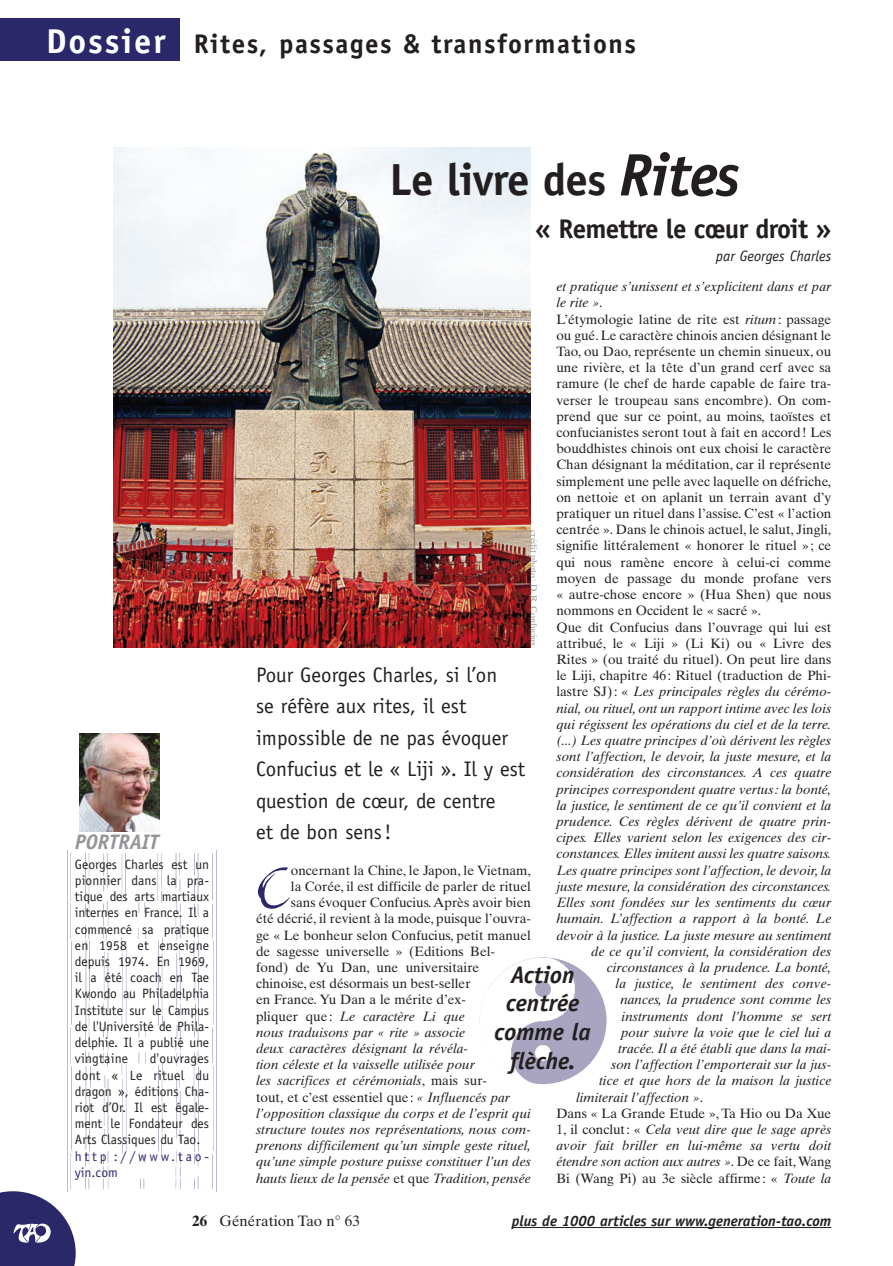
<style>
.page{position:relative;width:893px;height:1266px;background:#fff}
.page>*{position:absolute;margin:0;border:0;box-sizing:border-box;transform-origin:0 0}
.t1{font:61.95px "Bergell Plain";color:#2a2869}
.t2{font:700 45px "Officina Sans";letter-spacing:-.015em;color:#231f20}
.t3{font:700 27px "Officina Sans";letter-spacing:.055em;color:#231f20}
.t4{font:700 27px "Officina Sans";letter-spacing:-.03em;color:#231f20}
.t5{font:italic 700 24px/28.8px "Officina Sans";color:#231f20;text-align:center}
.t6{font:21px/31.5px "Officina Sans";color:#231f20}
.t7{font:italic 700 21px "Officina Sans";color:#939598}
.t8{font:italic 700 15px "Officina Sans";color:#231f20}
.t9{font:15px "Times Ten";color:#231f20}
.t10{font:italic 15px "Officina Sans";color:#231f20}
.t11{font:italic 13.5px "Times Ten";color:#231f20}
.t12{font:13.5px "Times Ten";color:#231f20}
.t13{font:13.5px/16.2px "Officina Sans";color:#231f20;text-align:justify}
.t14{font:13.5px/16.2px "Officina Sans";letter-spacing:.21em;color:#2a2869}
.t15{font:9px "Times Ten";color:#939598}
.s1{font-size:34.5px;color:#fff}
.s2{font-style:italic;font-size:60px}
.s3{font-style:normal}
.s4{font-style:italic}
.s5{font-weight:700}
</style>
<div class="page">
<svg style="left:0;top:1190px;width:76px;height:75px"></svg>
<hr style="left:512px;top:1226px;width:319px;height:1px;background:#231f20">
<img style="left:68px;top:850px;width:149px;height:341px">
<img style="left:80px;top:733px;width:80px;height:98px">
<img style="left:480px;top:957px;width:127px;height:126px;border-radius:50%">
<img style="left:114px;top:147px;width:416px;height:500px">
<div style="left:0;top:18px;width:180px;height:43px;background:#2a2869"></div>
<h3 class="t3" style="left:46px;top:33px;width:592px"><span class="s1">Dossier</span> Rites, passages &amp; transformations</h3>
<h3 class="t7" style="left:75px;top:834px;width:86px">PORTRAIT</h3>
<p class="t13" style="left:75px;top:857px;width:136px">Georges Charles est un pionnier dans la pra&shy;tique des arts martiaux internes en France. Il a commencé sa pratique en 1958 et enseigne depuis 1974. En 1969, il a été coach en Tae Kwondo au Philadelphia Institute sur le Campus de l'Université de Phila&shy;delphie. Il a publié une vingtaine</p>
<p class="t13" style="left:75px;top:1051px;width:136px;text-indent:75px">d'ouvrages dont « Le rituel du dragon », éditions Cha&shy;riot d’Or. Il est égale&shy;ment le Fondateur des Arts Classiques du Tao.</p>
<p class="t14" style="left:75px;top:1148px;width:136px">http ://www.tao&shy;yin.com</p>
<h2 class="t2" style="left:389px;top:163px;width:352px">Le livre des <span class="s2">Rites</span></h2>
<h3 class="t4" style="left:535px;top:218px;width:298px">« Remettre le cœur droit »</h3>
<p class="t10" style="left:716px;top:250px;width:117px">par Georges Charles</p>
<p class="t11" style="left:556px;top:281px;width:276px">et pratique s’unissent et s’explicitent dans et par</p>
<p class="t11" style="left:556px;top:297px;width:48px">le rite »<span class="s3">.</span></p>
<p class="t12" style="left:556px;top:314px;width:276px">L’étymologie latine de rite est <span class="s4">ritum</span>: passage</p>
<p class="t12" style="left:556px;top:330px;width:276px">ou gué. Le caractère chinois ancien désignant le</p>
<p class="t12" style="left:556px;top:346px;width:276px">Tao, ou Dao, représente un chemin sinueux, ou</p>
<p class="t12" style="left:556px;top:362px;width:276px">une rivière, et la tête d’un grand cerf avec sa</p>
<p class="t12" style="left:556px;top:378px;width:276px">ramure (le chef de harde capable de faire tra-</p>
<p class="t12" style="left:556px;top:395px;width:276px">verser le troupeau sans encombre). On com-</p>
<p class="t12" style="left:556px;top:411px;width:276px">prend que sur ce point, au moins, taoïstes et</p>
<p class="t12" style="left:556px;top:427px;width:276px">confucianistes seront tout à fait en accord ! Les</p>
<p class="t12" style="left:556px;top:443px;width:276px">bouddhistes chinois ont eux choisi le caractère</p>
<p class="t12" style="left:556px;top:459px;width:276px">Chan désignant la méditation, car il représente</p>
<p class="t12" style="left:556px;top:476px;width:276px">simplement une pelle avec laquelle on défriche,</p>
<p class="t12" style="left:556px;top:492px;width:276px">on nettoie et on aplanit un terrain avant d’y</p>
<p class="t12" style="left:556px;top:508px;width:276px">pratiquer un rituel dans l’assise. C’est « l’action</p>
<p class="t12" style="left:556px;top:524px;width:276px">centrée ». Dans le chinois actuel, le salut, Jingli,</p>
<p class="t12" style="left:556px;top:540px;width:276px">signifie littéralement « honorer le rituel » ; ce</p>
<p class="t12" style="left:556px;top:557px;width:276px">qui nous ramène encore à celui-ci comme</p>
<p class="t12" style="left:556px;top:573px;width:276px">moyen de passage du monde profane vers</p>
<p class="t12" style="left:556px;top:589px;width:276px">« autre-chose encore » (Hua Shen) que nous</p>
<p class="t12" style="left:556px;top:605px;width:206px">nommons en Occident le « sacré ».</p>
<p class="t12" style="left:556px;top:621px;width:276px">Que dit Confucius dans l’ouvrage qui lui est</p>
<p class="t12" style="left:556px;top:638px;width:276px">attribué, le « Liji » (Li Ki) ou « Livre des</p>
<p class="t12" style="left:556px;top:654px;width:276px">Rites » (ou traité du rituel). On peut lire dans</p>
<p class="t12" style="left:556px;top:670px;width:276px">le Liji, chapitre 46 : Rituel (traduction de Phi-</p>
<p class="t11" style="left:556px;top:686px;width:276px"><span class="s3">lastre SJ) : «</span> Les principales règles du cérémo-</p>
<p class="t11" style="left:556px;top:702px;width:276px">nial, ou rituel, ont un rapport intime avec les lois</p>
<p class="t11" style="left:556px;top:719px;width:276px">qui régissent les opérations du ciel et de la terre.</p>
<p class="t11" style="left:556px;top:735px;width:276px">(...) Les quatre principes d’où dérivent les règles</p>
<p class="t11" style="left:556px;top:751px;width:276px">sont l’affection, le devoir, la juste mesure, et la</p>
<p class="t11" style="left:556px;top:767px;width:276px">considération des circonstances. A ces quatre</p>
<p class="t11" style="left:556px;top:783px;width:276px">principes correspondent quatre vertus : la bonté,</p>
<p class="t11" style="left:556px;top:800px;width:276px">la justice, le sentiment de ce qu’il convient et la</p>
<p class="t11" style="left:556px;top:816px;width:276px">prudence. Ces règles dérivent de quatre prin-</p>
<p class="t11" style="left:556px;top:832px;width:276px">cipes. Elles varient selon les exigences des cir-</p>
<p class="t11" style="left:556px;top:848px;width:276px">constances. Elles imitent aussi les quatre saisons.</p>
<p class="t11" style="left:556px;top:864px;width:276px">Les quatre principes sont l’affection, le devoir, la</p>
<p class="t11" style="left:556px;top:881px;width:276px">juste mesure, la considération des circonstances.</p>
<p class="t11" style="left:556px;top:897px;width:276px">Elles sont fondées sur les sentiments du cœur</p>
<p class="t11" style="left:556px;top:913px;width:276px">humain. L’affection a rapport à la bonté. Le</p>
<p class="t11" style="left:556px;top:929px;width:276px">devoir à la justice. La juste mesure au sentiment</p>
<p class="t11" style="left:591px;top:945px;width:242px">de ce qu’il convient, la considération des</p>
<p class="t11" style="left:607px;top:962px;width:226px">circonstances à la prudence. La bonté,</p>
<p class="t11" style="left:616px;top:978px;width:217px">la justice, le sentiment des conve-</p>
<p class="t11" style="left:620px;top:994px;width:212px">nances, la prudence sont comme les</p>
<p class="t11" style="left:622px;top:1010px;width:211px">instruments dont l’homme se sert</p>
<p class="t11" style="left:621px;top:1026px;width:212px">pour suivre la voie que le ciel lui a</p>
<p class="t11" style="left:618px;top:1043px;width:215px">tracée. Il a été établi que dans la mai-</p>
<p class="t11" style="left:611px;top:1059px;width:222px">son l’affection l’emporterait sur la jus-</p>
<p class="t11" style="left:599px;top:1075px;width:234px">tice et que hors de la maison la justice</p>
<p class="t11" style="left:576px;top:1091px;width:129px">limiterait l’affection »<span class="s3">.</span></p>
<p class="t12" style="left:556px;top:1107px;width:276px">Dans « La Grande Etude », Ta Hio ou Da Xue</p>
<p class="t11" style="left:556px;top:1124px;width:276px"><span class="s3">1, il conclut: «</span> Cela veut dire que le sage après</p>
<p class="t11" style="left:556px;top:1140px;width:276px">avoir fait briller en lui-même sa vertu doit</p>
<p class="t11" style="left:556px;top:1156px;width:276px">étendre son action aux autres »<span class="s3">. De ce fait, Wang</span></p>
<p class="t12" style="left:556px;top:1172px;width:276px">Bi (Wang Pi) au 3e siècle affirme: « <span class="s4">Toute la</span></p>
<p class="t15" style="left:537px;top:530px;width:117px;rotate:90deg">crédit photo : D. R. Confucius</p>
<h3 class="t6" style="left:256px;top:660px;width:271px">Pour Georges Charles, si l’on<br>se réfère aux rites, il est impossible de ne pas évoquer<br>Confucius et le « Liji ». Il y est question de cœur, de centre<br>et de bon sens!</h3>
<h1 class="t1" style="left:256px;top:860px;width:37px">C</h1>
<p class="t12" style="left:291px;top:864px;width:241px">oncernant la Chine, le Japon, le Vietnam,</p>
<p class="t12" style="left:291px;top:881px;width:242px">la Corée, il est difficile de parler de rituel</p>
<p class="t12" style="left:291px;top:897px;width:241px">sans évoquer Confucius. Après avoir bien</p>
<p class="t12" style="left:256px;top:913px;width:276px">été décrié, il revient à la mode, puisque l’ouvra-</p>
<p class="t12" style="left:256px;top:929px;width:276px">ge « Le bonheur selon Confucius, petit manuel</p>
<p class="t12" style="left:256px;top:945px;width:240px">de sagesse universelle » (Editions Bel-</p>
<p class="t12" style="left:256px;top:962px;width:225px">fond) de Yu Dan, une universitaire</p>
<p class="t12" style="left:256px;top:978px;width:216px">chinoise, est désormais un best-seller</p>
<p class="t12" style="left:256px;top:994px;width:211px">en France. Yu Dan a le mérite d’ex-</p>
<p class="t11" style="left:256px;top:1010px;width:210px"><span class="s3">pliquer que :</span> Le caractère Li que</p>
<p class="t11" style="left:256px;top:1026px;width:211px">nous traduisons par « rite » associe</p>
<p class="t11" style="left:256px;top:1043px;width:214px">deux caractères désignant la révéla-</p>
<p class="t11" style="left:256px;top:1059px;width:221px">tion céleste et la vaisselle utilisée pour</p>
<p class="t11" style="left:256px;top:1075px;width:233px">les sacrifices et cérémonials<span class="s3">, mais sur-</span></p>
<p class="t12" style="left:256px;top:1091px;width:256px">tout, et c’est essentiel que : <span class="s4">« Influencés par</span></p>
<p class="t11" style="left:256px;top:1107px;width:276px">l’opposition classique du corps et de l’esprit qui</p>
<p class="t11" style="left:256px;top:1124px;width:276px">structure toutes nos représentations, nous com-</p>
<p class="t11" style="left:256px;top:1140px;width:276px">prenons difficilement qu’un simple geste rituel,</p>
<p class="t11" style="left:256px;top:1156px;width:276px">qu’une simple posture puisse constituer l’un des</p>
<p class="t11" style="left:256px;top:1172px;width:276px">hauts lieux de la pensée <span class="s3">et que</span> Tradition, pensée</p>
<h3 class="t5" style="left:495px;top:961px;width:98px">Action centrée comme la flèche.</h3>
<p class="t9" style="left:192px;top:1215px;width:169px"><span class="s5">26</span> Génération Tao n° 63</p>
<p class="t8" style="left:512px;top:1214px;width:321px">plus de 1000 articles sur www.generation-tao.com</p>
</div>
